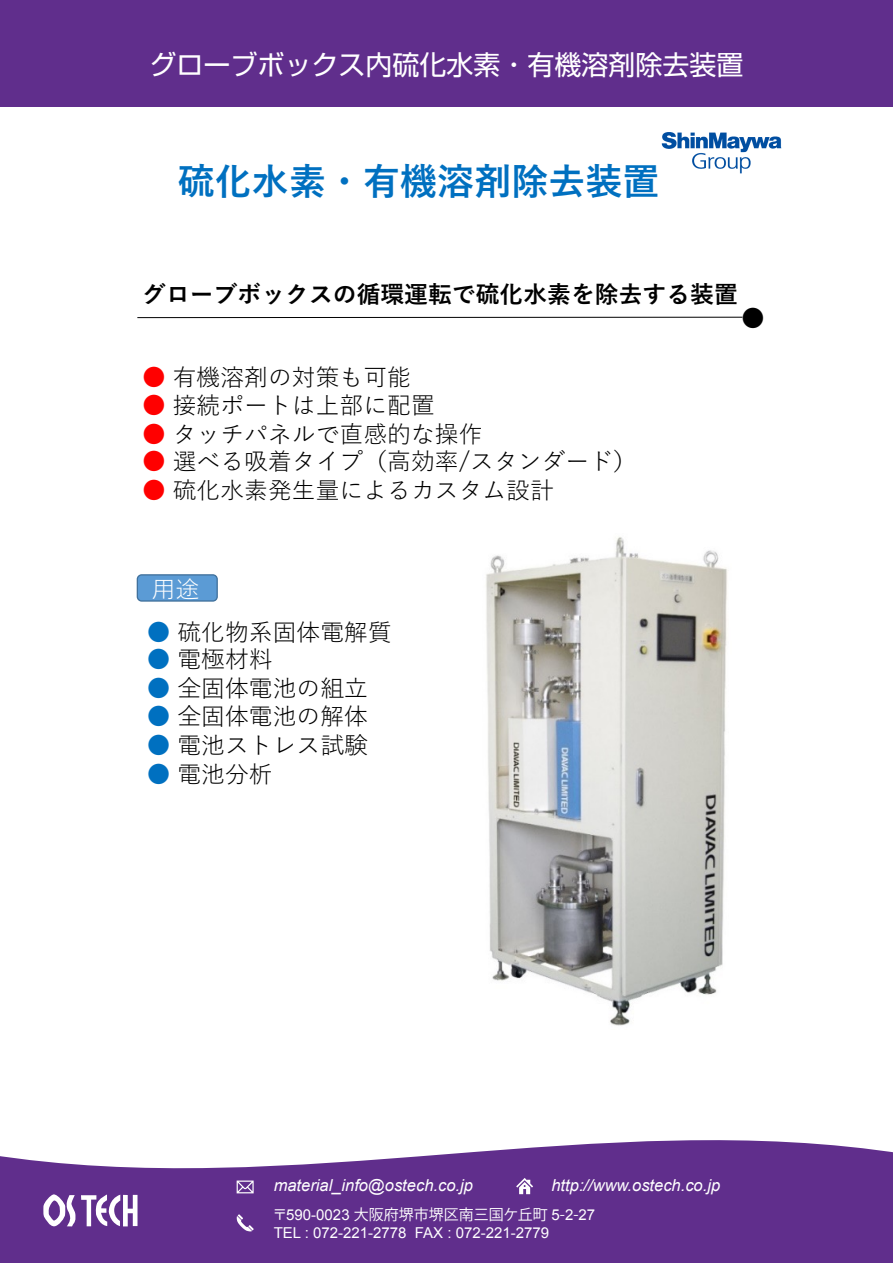
<style>
.page{position:relative;width:893px;height:1263px;background:#fff}
.page>*{position:absolute;margin:0;border:0;box-sizing:border-box;transform-origin:0 0}
.t1{font:700 36.9px "Yu Gothic";color:#0070c0}
.t2{font:27px "Shin Go Pro";color:#fff}
.t3{font:23.7px/28.3px "Yu Gothic";letter-spacing:.005em;color:#000}
.t4{font:700 23.7px "Yu Gothic";letter-spacing:.005em;color:#000}
.t5{font:italic 16.5px "Arial";color:#fff}
.t6{font:15px "Arial";color:#fff}
.t7{font:15px "Koz Go Pr 6 N";color:#fff}
.s1{color:#f00}
.s2{color:#fff}
.s3{color:#0070c0}
.s4{font-family:"Arial"}
</style>
<div class="page">
<img style="left:661px;top:132px;width:121px;height:42px">
<img style="left:486px;top:537px;width:242px;height:489px">
<hr style="left:137px;top:317px;width:605px;height:1px;background:#000">
<div style="left:137px;top:575px;width:80px;height:26px;background:#5b9bd5;border-radius:4px"></div>
<div style="left:137px;top:574px;width:81px;height:28px;border:1px solid #41719c;border-radius:4px"></div>
<svg style="left:0;top:1140px;width:893px;height:123px;background:#724699"></svg>
<svg style="left:43px;top:1194px;width:95px;height:32px"></svg>
<svg style="left:237px;top:1214px;width:17px;height:17px"></svg>
<svg style="left:516px;top:1178px;width:17px;height:16px"></svg>
<svg style="left:237px;top:1180px;width:17px;height:13px"></svg>
<div style="left:0;top:0;width:893px;height:106px;background:#602e8c"></div>
<p class="t2" style="left:149px;top:43px;width:595px">グローブボックス内硫化水素・有機溶剤除去装置</p>
<h1 class="t1" style="left:178px;top:160px;width:483px">!"#$%&amp;'()*+,-</h1>
<p class="t4" style="left:142px;top:281px;width:597px">!"#$%&amp;'()*+,-./0123456789</p>
<p class="t3" style="left:142px;top:360px;width:496px"><span class="s1">!</span> "#$%&amp;'()*+<br><span class="s1">!</span> ,-./0123456<br><span class="s1">!</span> 789:;&lt;=&gt;?@ABC<br><span class="s1">!</span> DEFGH7IJKLMNOP7QR/ST <span class="s1">!</span> UVWXYZ[4\F]P7^_`</p>
<p class="t3" style="left:147px;top:564px;width:246px;line-height:43px"><span class="s2">AB<br></span><span class="s3">!</span> UVCDEFGHI</p>
<p class="t3" style="left:147px;top:642px;width:223px"><span class="s3">!</span> GJKL<br><span class="s3">!</span> MEFGN&amp;OP <span class="s3">!</span> MEFGN&amp;HF <span class="s3">!</span> GNP0QPRS <span class="s3">!</span> GNTU</p>
<p class="t3" style="left:741px;top:301px;width:25px">!</p>
<p class="t5" style="left:274px;top:1175px;width:201px">material_info@ostech.co.jp</p>
<p class="t5" style="left:551px;top:1175px;width:170px">http://www.ostech.co.jp</p>
<p class="t7" style="left:272px;top:1206px;width:324px">〒<span class="s4">590-0023</span> 大阪府堺市堺区南三国ケ丘町 <span class="s4">5</span>-<span class="s4">2</span>-<span class="s4">27</span></p>
<p class="t6" style="left:274px;top:1223px;width:277px">TEL : 072-221-2778 FAX : 072-221-2779</p>
</div>
